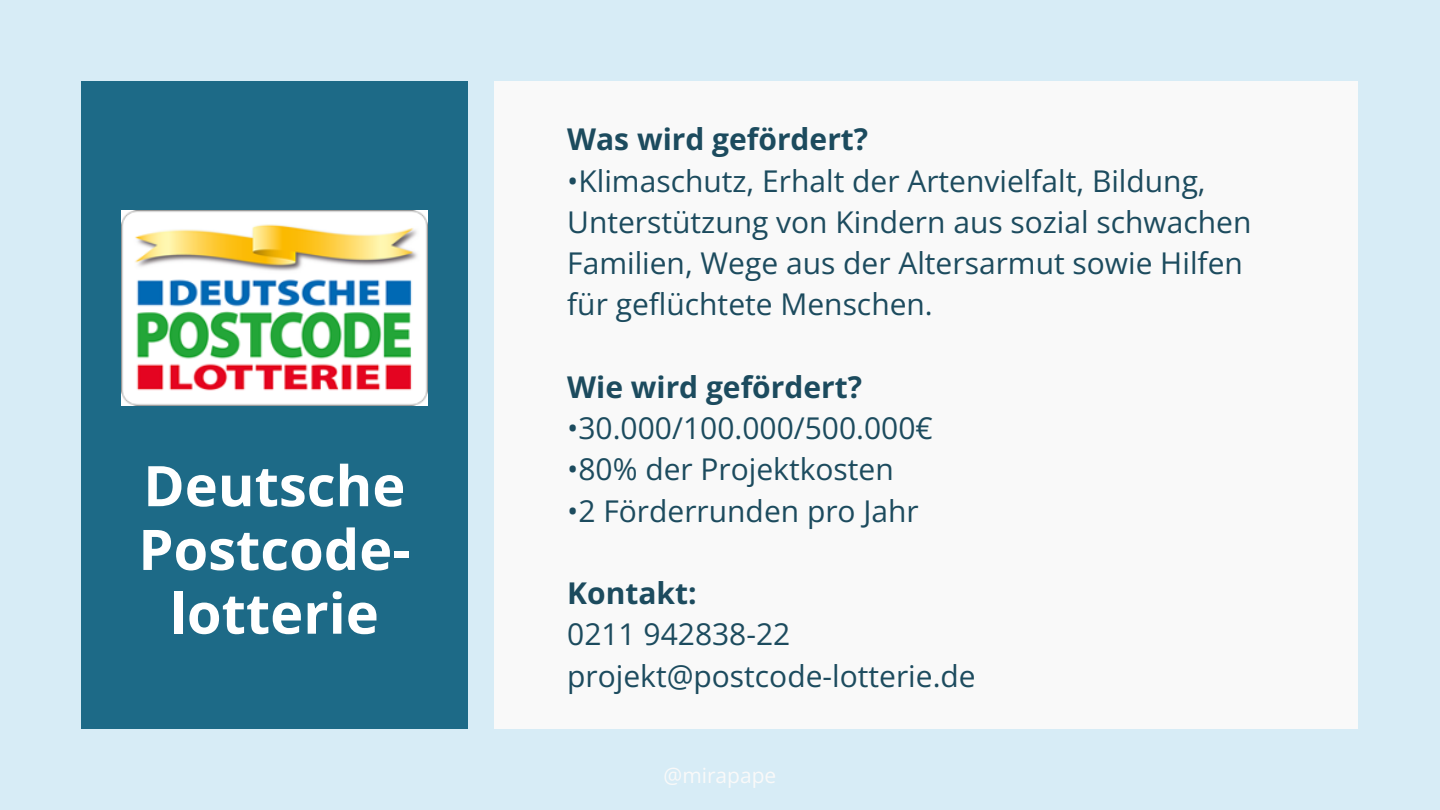
<style>
.page{position:relative;width:1440px;height:810px;background:#d7ecf6}
.page>*{position:absolute;margin:0;border:0;box-sizing:border-box;transform-origin:0 0}
.t1{font:700 56px/63.8px "Open Sans";color:#fff;text-align:center}
.t2{font:30px/41.2px "Open Sans";color:#1c4b5e}
.t3{font:700 30px "Open Sans";color:#1c4b5e}
.t4{font:21px "Open Sans";color:#f9f9f9}
.s1{font-weight:700}
</style>
<div class="page">
<div style="left:81px;top:81px;width:387px;height:648px;background:#1d6a87"></div>
<div style="left:495px;top:81px;width:863px;height:648px;background:#f9f9f9"></div>
<img style="left:122px;top:210px;width:305px;height:195px">
<h1 class="t1" style="left:138px;top:453px;width:273px">Deutsche<br>Postcode&shy;lotterie</h1>
<h2 class="t3" style="left:567px;top:118px;width:303px">Was wird gefördert?</h2>
<h2 class="t2" style="left:567px;top:159px;width:686px">•Klimaschutz, Erhalt der Artenvielfalt, Bildung, Unterstützung von Kindern aus sozial schwachen Familien, Wege aus der Altersarmut sowie Hilfen für geflüchtete Menschen.</h2>
<h2 class="t3" style="left:567px;top:366px;width:296px">Wie wird gefördert?</h2>
<h2 class="t2" style="left:567px;top:407px;width:367px">•30.000/100.000/500.000€</h2>
<h2 class="t2" style="left:567px;top:448px;width:328px">•80% der Projektkosten</h2>
<h2 class="t2" style="left:567px;top:489px;width:353px">•2 Förderrunden pro Jahr</h2>
<h2 class="t2" style="left:567px;top:572px;width:410px"><span class="s1">Kontakt:<br></span>0211 942838-22 projekt@postcode-lotterie.de</h2>
<p class="t4" style="left:664px;top:760px;width:114px">@mirapape</p>
</div>
